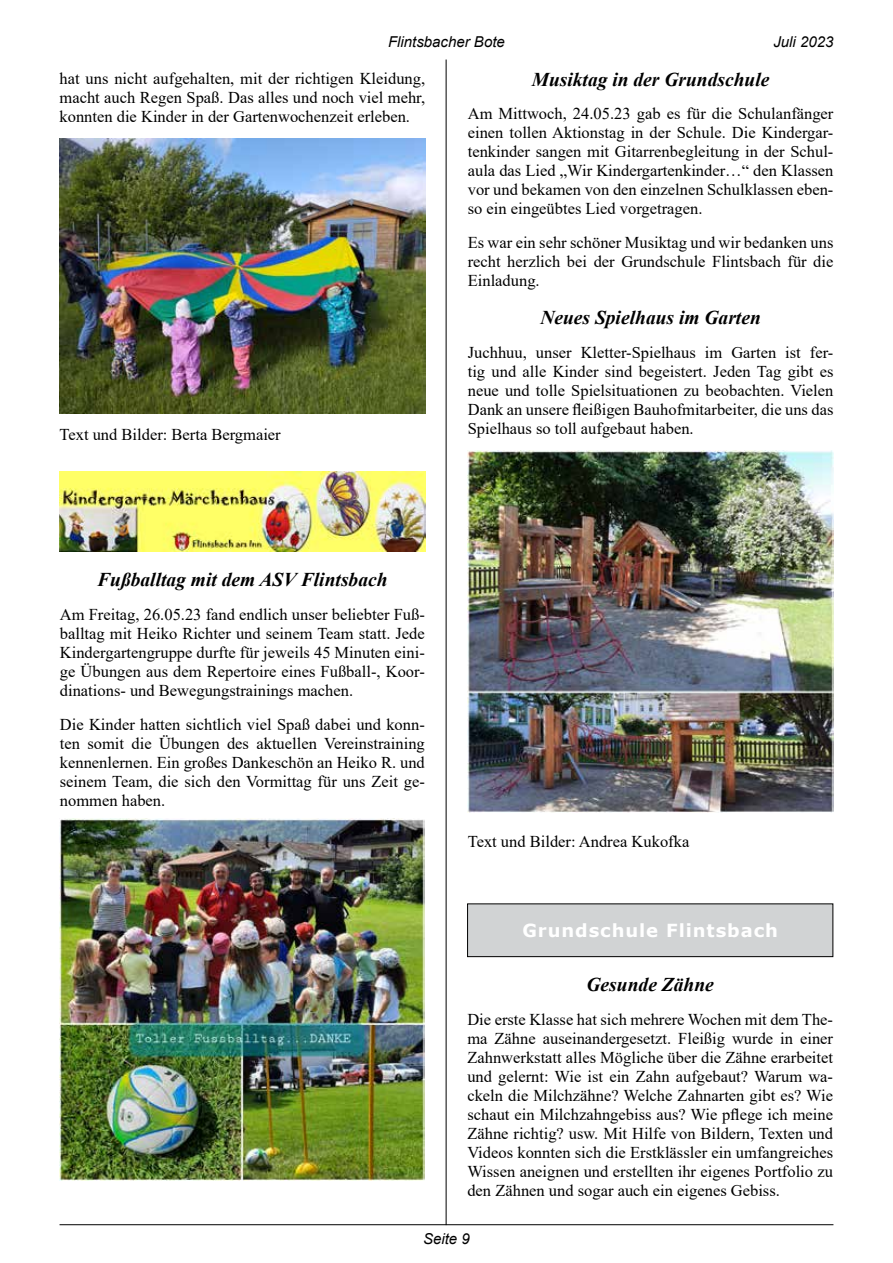
<style>
.page{position:relative;width:893px;height:1263px;background:#fff}
.page>*{position:absolute;margin:0;border:0;box-sizing:border-box;transform-origin:0 0}
.t1{font:italic 700 19.5px "Times New Roman";color:#000}
.t2{font:700 18px "Verdana";letter-spacing:.05em;color:#fff}
.t3{font:16.5px/18.9px "Times New Roman";color:#000;text-align:justify}
.t4{font:italic 15px "Arial";color:#000}
</style>
<div class="page">
<hr style="left:60px;top:1224px;width:773px;height:1px;background:#000">
<hr style="left:446px;top:60px;width:1px;height:1165px;background:#000">
<img style="left:60px;top:471px;width:365px;height:81px">
<img style="left:60px;top:138px;width:365px;height:276px">
<img style="left:60px;top:819px;width:364px;height:361px">
<img style="left:468px;top:451px;width:365px;height:361px">
<div style="left:468px;top:904px;width:365px;height:53px;background:#d1d3d4"></div>
<div style="left:467px;top:904px;width:366px;height:53px;border:1px solid #000"></div>
<p class="t4" style="left:388px;top:32px;width:118px">Flintsbacher Bote</p>
<p class="t4" style="left:773px;top:32px;width:62px">Juli 2023</p>
<p class="t3" style="left:60px;top:68px;width:367px">hat uns nicht aufgehalten, mit der richtigen Kleidung, macht auch Regen Spaß. Das alles und noch viel mehr, konnten die Kinder in der Gartenwochenzeit erleben.</p>
<p class="t3" style="left:60px;top:425px;width:223px">Text und Bilder: Berta Bergmaier</p>
<p class="t1" style="left:532px;top:65px;width:239px">Musiktag in der Grundschule</p>
<p class="t3" style="left:468px;top:104px;width:367px">Am Mittwoch, 24.05.23 gab es für die Schulanfänger einen tollen Aktionstag in der Schule. Die Kindergar&shy;tenkinder sangen mit Gitarrenbegleitung in der Schul&shy;aula das Lied „Wir Kindergartenkinder…“ den Klassen vor und bekamen von den einzelnen Schulklassen eben&shy;so ein eingeübtes Lied vorgetragen.</p>
<p class="t3" style="left:468px;top:233px;width:367px">Es war ein sehr schöner Musiktag und wir bedanken uns recht herzlich bei der Grundschule Flintsbach für die Einladung.</p>
<p class="t1" style="left:540px;top:304px;width:222px">Neues Spielhaus im Garten</p>
<p class="t3" style="left:468px;top:342px;width:367px">Juchhuu, unser Kletter-Spielhaus im Garten ist fer&shy;tig und alle Kinder sind begeistert. Jeden Tag gibt es neue und tolle Spielsituationen zu beobachten. Vielen Dank an unsere fleißigen Bauhofmitarbeiter, die uns das Spielhaus so toll aufgebaut haben.</p>
<p class="t1" style="left:97px;top:566px;width:292px">Fußballtag mit dem ASV Flintsbach</p>
<p class="t3" style="left:60px;top:604px;width:366px">Am Freitag, 26.05.23 fand endlich unser beliebter Fuß&shy;balltag mit Heiko Richter und seinem Team statt. Jede Kindergartengruppe durfte für jeweils 45 Minuten eini&shy;ge Übungen aus dem Repertoire eines Fußball-, Koor&shy;dinations- und Bewegungstrainings machen.</p>
<p class="t3" style="left:60px;top:714px;width:366px">Die Kinder hatten sichtlich viel Spaß dabei und konn&shy;ten somit die Übungen des aktuellen Vereinstraining kennenlernen. Ein großes Dankeschön an Heiko R. und seinem Team, die sich den Vormittag für uns Zeit ge&shy;nommen haben.</p>
<p class="t3" style="left:468px;top:832px;width:223px">Text und Bilder: Andrea Kukofka</p>
<p class="t2" style="left:522px;top:918px;width:257px">Grundschule Flintsbach</p>
<p class="t1" style="left:587px;top:971px;width:129px">Gesunde Zähne</p>
<p class="t3" style="left:467px;top:1010px;width:367px">Die erste Klasse hat sich mehrere Wochen mit dem The&shy;ma Zähne auseinandergesetzt. Fleißig wurde in einer Zahnwerkstatt alles Mögliche über die Zähne erarbeitet und gelernt: Wie ist ein Zahn aufgebaut? Warum wa&shy;ckeln die Milchzähne? Welche Zahnarten gibt es? Wie schaut ein Milchzahngebiss aus? Wie pflege ich meine Zähne richtig? usw. Mit Hilfe von Bildern, Texten und Videos konnten sich die Erstklässler ein umfangreiches Wissen aneignen und erstellten ihr eigenes Portfolio zu den Zähnen und sogar auch ein eigenes Gebiss.</p>
<p class="t4" style="left:423px;top:1229px;width:48px">Seite 9</p>
</div>
